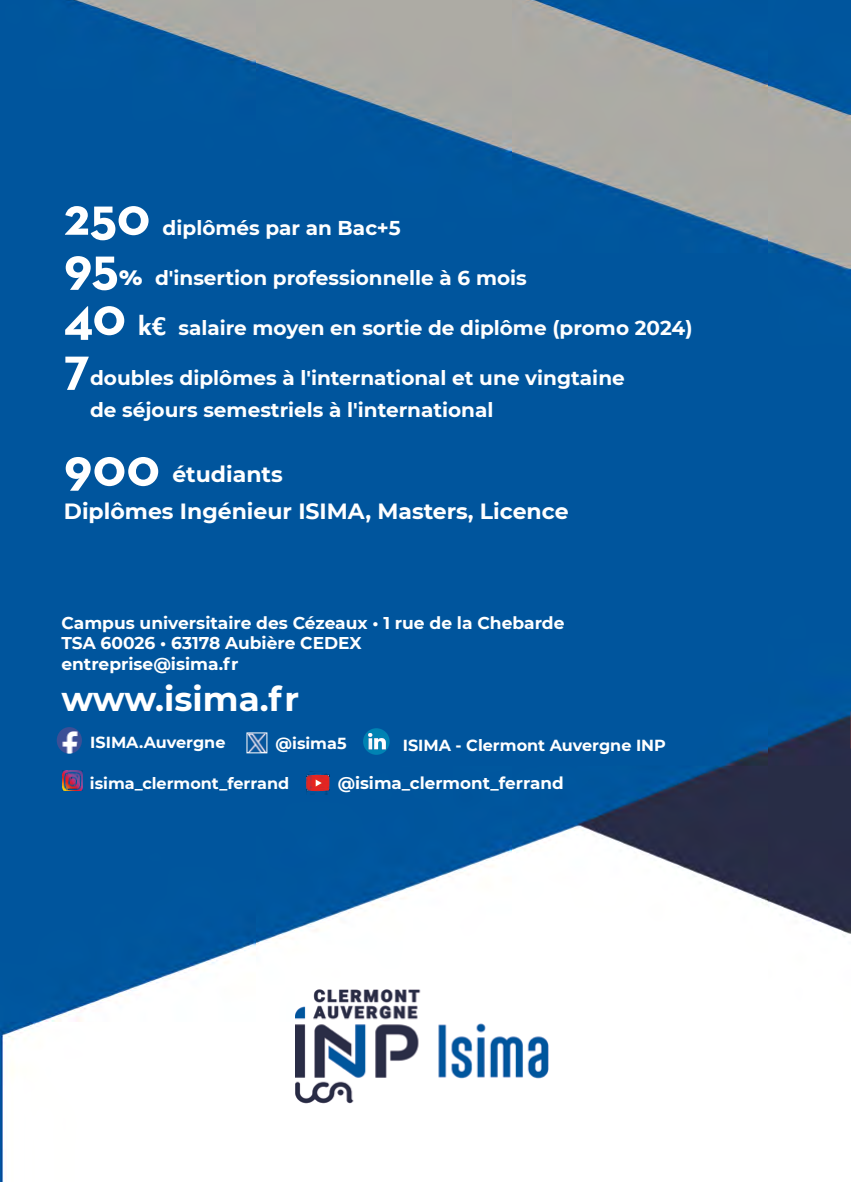
<style>
.page{position:relative;width:851px;height:1191px;background:#fff}
.page>*{position:absolute;margin:0;border:0;box-sizing:border-box;transform-origin:0 0}
.t1{font:700 54px "Neutra Text";color:#fff}
.t2{font:700 34px "Montserrat";color:#fff}
.t3{font:700 22px "Montserrat";color:#fff}
.t4{font:700 20px/32px "Montserrat";color:#fff}
.t5{font:700 17px "Montserrat";color:#fff}
.t6{font:700 16.8px "Montserrat";color:#fff}
.t7{font:700 16px "Montserrat";color:#fff}
.s1{font-family:"Neutra Text";font-size:54px}
.s2{font-family:"Neutra Text";font-size:28px}
.s3{font-family:"Calibri";font-size:28px}
</style>
<div class="page">
<img style="left:0;top:0;width:850px;height:1181px">
<img style="left:249px;top:734px;width:16px;height:17px">
<img style="left:363px;top:728px;width:26px;height:27px;border-radius:13px">
<img style="left:57px;top:727px;width:25px;height:26px">
<img style="left:295px;top:987px;width:271px;height:116px">
<img style="left:62px;top:771px;width:20px;height:20px">
<img style="left:306px;top:771px;width:23px;height:23px">
<p class="t1" style="left:64px;top:183px;width:88px">250</p>
<p class="t4" style="left:163px;top:211px;width:239px">diplômés par an Bac+5</p>
<p class="t4" style="left:64px;top:261px;width:464px"><span class="s1">95</span><span class="s2">%</span> d'insertion professionnelle à 6 mois</p>
<p class="t4" style="left:64px;top:311px;width:630px"><span class="s1">40</span> <span class="s2">k</span><span class="s3">€</span> salaire moyen en sortie de diplôme (promo 2024)</p>
<p class="t1" style="left:64px;top:333px;width:28px">7</p>
<p class="t4" style="left:90px;top:361px;width:536px">doubles diplômes à l'international et une vingtaine de séjours semestriels à l'international</p>
<p class="t1" style="left:64px;top:433px;width:98px">900</p>
<p class="t3" style="left:172px;top:458px;width:112px">étudiants</p>
<p class="t3" style="left:64px;top:495px;width:506px">Diplômes Ingénieur ISIMA, Masters, Licence</p>
<p class="t5" style="left:61px;top:610px;width:504px">Campus universitaire des Cézeaux • 1 rue de la Chebarde</p>
<p class="t5" style="left:61px;top:631px;width:302px">TSA 60026 • 63178 Aubière CEDEX</p>
<p class="t5" style="left:61px;top:651px;width:178px">entreprise@isima.fr</p>
<p class="t2" style="left:61px;top:674px;width:239px">www.isima.fr</p>
<p class="t7" style="left:90px;top:730px;width:137px">ISIMA.Auvergne</p>
<p class="t7" style="left:403px;top:733px;width:264px">ISIMA - Clermont Auvergne INP</p>
<p class="t7" style="left:275px;top:731px;width:72px">@isima5</p>
<p class="t7" style="left:90px;top:771px;width:201px">isima_clermont_ferrand</p>
<p class="t6" style="left:337px;top:770px;width:227px">@isima_clermont_ferrand</p>
</div>
